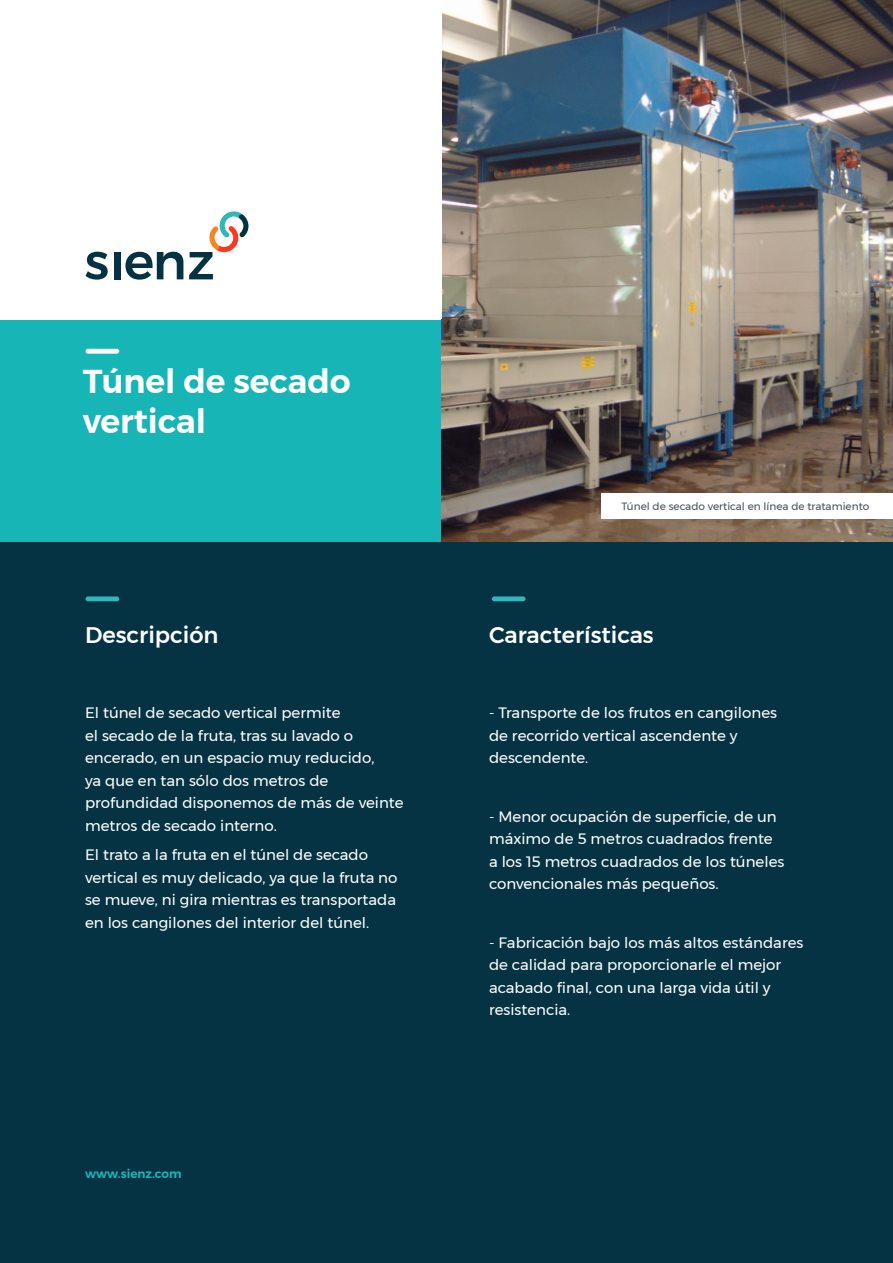
<style>
.page{position:relative;width:893px;height:1263px;background:#fff}
.page>*{position:absolute;margin:0;border:0;box-sizing:border-box;transform-origin:0 0}
.NOMBRE_MAQUINA_FRENT{font:600 33px "Montserrat";color:#fff}
.TITULO{font:500 22.5px "Montserrat";color:#fff}
.Main_Body_Intro{font:15px/22.5px "Montserrat";color:#fff}
.t1{font:600 12px "Montserrat";color:#18b5b7}
.Image_Subtitle_Small{font:10.5px "Montserrat";color:#42515a}
</style>
<div class="page">
<div style="left:0;top:541px;width:893px;height:722px;background:#053343"></div>
<div style="left:86px;top:596px;width:33px;height:5px;background:#31b6ba;border-radius:2px"></div>
<div style="left:492px;top:596px;width:34px;height:5px;background:#31b6ba;border-radius:2px"></div>
<div style="left:0;top:320px;width:893px;height:221px;background:#18b5b7"></div>
<img style="left:441px;top:0;width:452px;height:541px">
<svg style="left:86px;top:252px;width:22px;height:28px"></svg>
<div style="left:114px;top:252px;width:7px;height:27px;background:#053243"></div>
<svg style="left:125px;top:252px;width:58px;height:28px"></svg>
<svg style="left:189px;top:211px;width:60px;height:68px"></svg>
<div style="left:86px;top:349px;width:33px;height:5px;background:#fff;border-radius:2px"></div>
<div style="left:601px;top:493px;width:292px;height:26px;background:#fff"></div>
<p class="NOMBRE_MAQUINA_FRENT" style="left:83px;top:356px;width:270px">Túnel de secado</p>
<p class="NOMBRE_MAQUINA_FRENT" style="left:83px;top:395px;width:125px">vertical</p>
<p class="Image_Subtitle_Small" style="left:621px;top:499px;width:249px">Túnel de secado vertical en línea de tratamiento</p>
<p class="TITULO" style="left:85px;top:617px;width:135px">Descripción</p>
<p class="TITULO" style="left:489px;top:617px;width:166px">Características</p>
<p class="Main_Body_Intro" style="left:85px;top:701px;width:320px">El túnel de secado vertical permite<br>el secado de la fruta, tras su lavado o encerado, en un espacio muy reducido,<br>ya que en tan sólo dos metros de profundidad disponemos de más de veinte metros de secado interno.</p>
<p class="Main_Body_Intro" style="left:85px;top:843px;width:314px">El trato a la fruta en el túnel de secado vertical es muy delicado, ya que la fruta no se mueve, ni gira mientras es transportada en los cangilones del interior del túnel.</p>
<p class="t1" style="left:85px;top:1164px;width:98px">www.sienz.com</p>
<p class="Main_Body_Intro" style="left:489px;top:701px;width:290px">- Transporte de los frutos en cangilones de recorrido vertical ascendente y descendente.</p>
<p class="Main_Body_Intro" style="left:489px;top:805px;width:297px">- Menor ocupación de superficie, de un máximo de 5 metros cuadrados frente a los 15 metros cuadrados de los túneles convencionales más pequeños.</p>
<p class="Main_Body_Intro" style="left:489px;top:931px;width:316px">- Fabricación bajo los más altos estándares de calidad para proporcionarle el mejor acabado final, con una larga vida útil y resistencia.</p>
</div>
